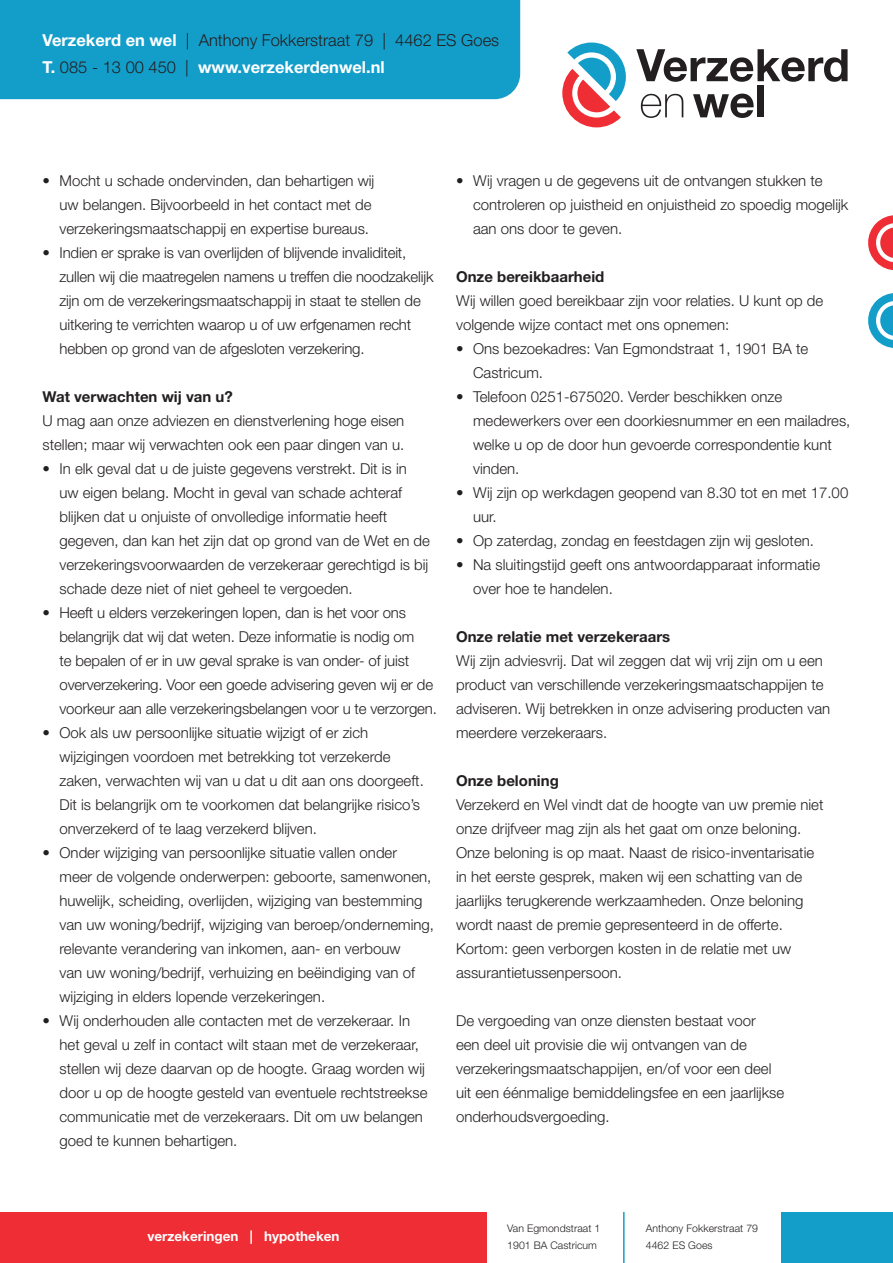
<style>
.page{position:relative;width:893px;height:1263px;background:#fff}
.page>*{position:absolute;margin:0;border:0;box-sizing:border-box;transform-origin:0 0}
.t1{font:300 16.5px/27px "Helvetica Neue LT Std";color:#231f20}
.t2{font:300 15px/24px "Helvetica Neue LT Std";color:#231f20}
.t3{font:700 15px "Helvetica Neue LT Std";color:#231f20}
.t4{font:700 13.5px "Helvetica Neue LT Std";color:#fff}
.t5{font:300 10.5px/16.5px "Helvetica Neue LT Std";letter-spacing:.005em;color:#231f20}
.s1{font-weight:700;color:#fff}
</style>
<div class="page">
<div style="left:781px;top:1212px;width:112px;height:51px;background:#139eca"></div>
<div style="left:0;top:1212px;width:487px;height:51px;background:#ee2d34"></div>
<hr style="left:623px;top:1212px;width:2px;height:51px;background:#139eca">
<div style="left:0;top:0;width:520px;height:99px;background:#139eca"></div>
<svg style="left:562px;top:43px;width:64px;height:84px"></svg>
<svg style="left:636px;top:49px;width:212px;height:33px"></svg>
<svg style="left:641px;top:94px;width:42px;height:24px"></svg>
<svg style="left:693px;top:94px;width:61px;height:24px"></svg>
<div style="left:757px;top:85px;width:7px;height:32px;background:#231f20"></div>
<svg style="left:868px;top:215px;width:25px;height:55px"></svg>
<svg style="left:868px;top:293px;width:25px;height:55px"></svg>
<p class="t1" style="left:43px;top:26px;width:458px"><span class="s1">Verzekerd en wel</span> | Anthony Fokkerstraat 79 | 4462 ES Goes<br><span class="s1">T.</span> 085 - 13 00 450 | <span class="s1">www.verzekerdenwel.nl</span></p>
<p class="t2" style="left:60px;top:168px;width:316px;text-indent:-17px">• Mocht u schade ondervinden, dan behartigen wij uw belangen. Bijvoorbeeld in het contact met de verzekeringsmaatschappij en expertise bureaus.</p>
<p class="t2" style="left:60px;top:240px;width:376px;text-indent:-17px">• Indien er sprake is van overlijden of blijvende invaliditeit, zullen wij die maatregelen namens u treffen die noodzakelijk zijn om de verzekeringsmaatschappij in staat te stellen de uitkering te verrichten waarop u of uw erfgenamen recht hebben op grond van de afgesloten verzekering.</p>
<p class="t3" style="left:43px;top:387px;width:192px">Wat verwachten wij van u?</p>
<p class="t2" style="left:43px;top:408px;width:363px">U mag aan onze adviezen en dienstverlening hoge eisen stellen; maar wij verwachten ook een paar dingen van u.</p>
<p class="t2" style="left:60px;top:456px;width:372px;text-indent:-17px">• In elk geval dat u de juiste gegevens verstrekt. Dit is in<br>uw eigen belang. Mocht in geval van schade achteraf blijken dat u onjuiste of onvolledige informatie heeft gegeven, dan kan het zijn dat op grond van de Wet en de verzekeringsvoorwaarden de verzekeraar gerechtigd is bij schade deze niet of niet geheel te vergoeden.</p>
<p class="t2" style="left:60px;top:600px;width:379px;text-indent:-17px">• Heeft u elders verzekeringen lopen, dan is het voor ons belangrijk dat wij dat weten. Deze informatie is nodig om<br>te bepalen of er in uw geval sprake is van onder- of juist oververzekering. Voor een goede advisering geven wij er de voorkeur aan alle verzekeringsbelangen voor u te verzorgen.</p>
<p class="t2" style="left:60px;top:720px;width:366px;text-indent:-17px">• Ook als uw persoonlijke situatie wijzigt of er zich wijzigingen voordoen met betrekking tot verzekerde zaken, verwachten wij van u dat u dit aan ons doorgeeft.<br>Dit is belangrijk om te voorkomen dat belangrijke risico’s onverzekerd of te laag verzekerd blijven.</p>
<p class="t2" style="left:60px;top:840px;width:376px;text-indent:-17px">• Onder wijziging van persoonlijke situatie vallen onder<br>meer de volgende onderwerpen: geboorte, samenwonen, huwelijk, scheiding, overlijden, wijziging van bestemming van uw woning/bedrijf, wijziging van beroep/onderneming, relevante verandering van inkomen, aan- en verbouw<br>van uw woning/bedrijf, verhuizing en beëindiging van of wijziging in elders lopende verzekeringen.</p>
<p class="t2" style="left:60px;top:1008px;width:369px;text-indent:-17px">• Wij onderhouden alle contacten met de verzekeraar. In het geval u zelf in contact wilt staan met de verzekeraar, stellen wij deze daarvan op de hoogte. Graag worden wij door u op de hoogte gesteld van eventuele rechtstreekse communicatie met de verzekeraars. Dit om uw belangen goed te kunnen behartigen.</p>
<p class="t2" style="left:473px;top:168px;width:377px;text-indent:-17px">• Wij vragen u de gegevens uit de ontvangen stukken te controleren op juistheid en onjuistheid zo spoedig mogelijk aan ons door te geven.</p>
<p class="t3" style="left:456px;top:267px;width:150px">Onze bereikbaarheid</p>
<p class="t2" style="left:456px;top:288px;width:369px">Wij willen goed bereikbaar zijn voor relaties. U kunt op de volgende wijze contact met ons opnemen:</p>
<p class="t2" style="left:473px;top:336px;width:337px;text-indent:-17px">• Ons bezoekadres: Van Egmondstraat 1, 1901 BA te<br>Castricum.</p>
<p class="t2" style="left:473px;top:384px;width:379px;text-indent:-17px">• Telefoon 0251-675020. Verder beschikken onze medewerkers over een doorkiesnummer en een mailadres, welke u op de door hun gevoerde correspondentie kunt vinden.</p>
<p class="t2" style="left:473px;top:480px;width:377px;text-indent:-17px">• Wij zijn op werkdagen geopend van 8.30 tot en met 17.00 uur.</p>
<p class="t2" style="left:456px;top:528px;width:359px">• Op zaterdag, zondag en feestdagen zijn wij gesloten.</p>
<p class="t2" style="left:473px;top:552px;width:349px;text-indent:-17px">• Na sluitingstijd geeft ons antwoordapparaat informatie over hoe te handelen.</p>
<p class="t3" style="left:456px;top:627px;width:216px">Onze relatie met verzekeraars</p>
<p class="t2" style="left:456px;top:648px;width:376px">Wij zijn adviesvrij. Dat wil zeggen dat wij vrij zijn om u een product van verschillende verzekeringsmaatschappijen te adviseren. Wij betrekken in onze advisering producten van meerdere verzekeraars.</p>
<p class="t3" style="left:456px;top:771px;width:104px">Onze beloning</p>
<p class="t2" style="left:456px;top:792px;width:369px">Verzekerd en Wel vindt dat de hoogte van uw premie niet onze drijfveer mag zijn als het gaat om onze beloning.<br>Onze beloning is op maat. Naast de risico-inventarisatie in het eerste gesprek, maken wij een schatting van de jaarlijks terugkerende werkzaamheden. Onze beloning wordt naast de premie gepresenteerd in de offerte.<br>Kortom: geen verborgen kosten in de relatie met uw assurantietussenpersoon.</p>
<p class="t2" style="left:456px;top:1008px;width:330px">De vergoeding van onze diensten bestaat voor<br>een deel uit provisie die wij ontvangen van de verzekeringsmaatschappijen, en/of voor een deel uit een éénmalige bemiddelingsfee en een jaarlijkse onderhoudsvergoeding.</p>
<p class="t4" style="left:147px;top:1227px;width:194px">verzekeringen | hypotheken</p>
<p class="t5" style="left:507px;top:1220px;width:95px">Van Egmondstraat 1<br>1901 BA Castricum</p>
<p class="t5" style="left:646px;top:1220px;width:114px">Anthony Fokkerstraat 79<br>4462 ES Goes</p>
</div>
